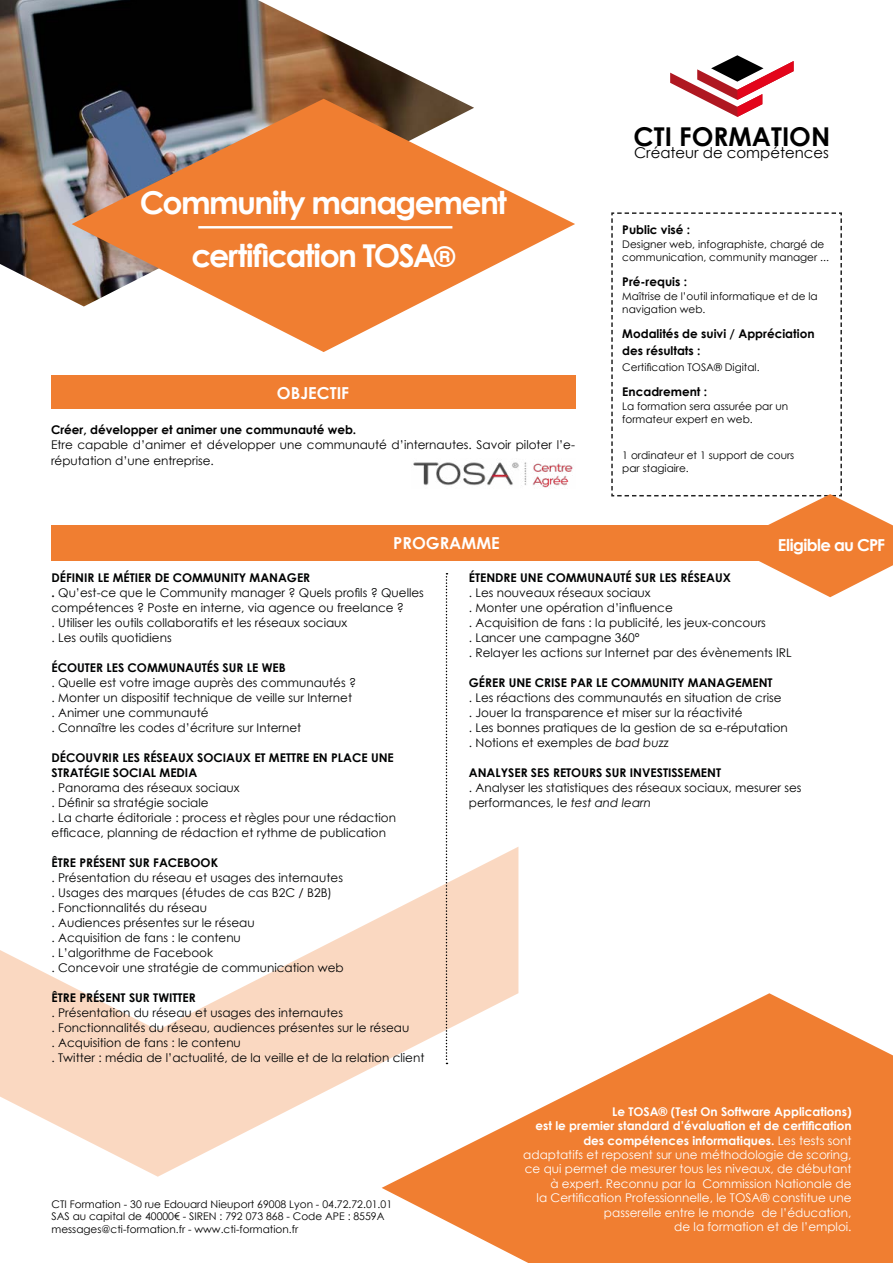
<style>
.page{position:relative;width:893px;height:1263px;background:#fff}
.page>*{position:absolute;margin:0;border:0;box-sizing:border-box;transform-origin:0 0}
.t1{font:700 31.5px/52.5px "Century Gothic";letter-spacing:-.05em;color:#fff;text-align:center}
.t2{font:700 25.95px "Century Gothic";color:#000}
.t3{font:700 16.5px "Century Gothic";color:#fff}
.t4{font:700 16.5px "Century Gothic";letter-spacing:-.035em;color:#fff}
.t5{font:14.85px "Century Gothic";color:#000}
.t6{font:12px/15px "Century Gothic";color:#010202}
.t7{font:12px/14.4px "Century Gothic";color:#fff;text-align:right}
.t8{font:700 12px/16.5px "Century Gothic";color:#000}
.t9{font:12px/15.8px "Century Gothic";color:#000}
.t10{font:700 12px "Century Gothic";color:#010202}
.t11{font:700 12px "Century Gothic";color:#020304}
.t12{font:10.5px/13.5px "Century Gothic";color:#000}
.s1{font-size:28.5px}
.s2{font-weight:700}
.s3{font-weight:700;color:#020304}
.s4{font-style:italic}
</style>
<div class="page">
<svg style="left:0;top:822px;width:518px;height:355px"></svg>
<img style="left:0;top:0;width:457px;height:301px">
<svg style="left:446px;top:573px;width:1px;height:420px"></svg>
<svg style="left:72px;top:99px;width:503px;height:253px;fill:#f07e31"></svg>
<hr style="left:198px;top:226px;width:254px;height:2px;background:#fff">
<div style="left:51px;top:525px;width:791px;height:36px;background:#f07e31"></div>
<div style="left:51px;top:375px;width:524px;height:34px;background:#f07e31"></div>
<svg style="left:670px;top:55px;width:124px;height:62px"></svg>
<img style="left:413px;top:462px;width:160px;height:26px">
<svg style="left:611px;top:212px;width:282px;height:385px"></svg>
<svg style="left:382px;top:993px;width:511px;height:270px;fill:#f07e31"></svg>
<h1 class="t1" style="left:140px;top:175px;width:368px">Community management certification TOSA<span class="s1">®</span></h1>
<h3 class="t3" style="left:277px;top:380px;width:74px">OBJECTIF</h3>
<p class="t8" style="left:51px;top:420px;width:307px">Créer, développer et animer une communauté web.</p>
<p class="t9" style="left:51px;top:437px;width:526px">Etre capable d’animer et développer une communauté d’internautes. Savoir piloter l’e&shy;réputation d’une entreprise.</p>
<h2 class="t2" style="left:633px;top:116px;width:198px">CTI FORMATION</h2>
<p class="t5" style="left:634px;top:143px;width:196px">Créateur de compétences</p>
<p class="t8" style="left:622px;top:221px;width:69px">Public visé :</p>
<p class="t12" style="left:622px;top:237px;width:208px">Designer web, infographiste, chargé de communication, community manager ...</p>
<p class="t8" style="left:622px;top:273px;width:66px">Pré-requis :</p>
<p class="t12" style="left:622px;top:289px;width:197px">Maîtrise de l’outil informatique et de la navigation web.</p>
<p class="t8" style="left:622px;top:325px;width:194px">Modalités de suivi / Appréciation des résultats :</p>
<p class="t12" style="left:622px;top:361px;width:139px">Certification TOSA® Digital.</p>
<p class="t8" style="left:622px;top:383px;width:86px">Encadrement :</p>
<p class="t12" style="left:622px;top:399px;width:167px">La formation sera assurée par un formateur expert en web.</p>
<p class="t12" style="left:622px;top:448px;width:173px">1 ordinateur et 1 support de cours par stagiaire.</p>
<h3 class="t3" style="left:393px;top:531px;width:108px">PROGRAMME</h3>
<p class="t6" style="left:469px;top:570px;width:324px"><span class="s2">ÉTENDRE UNE COMMUNAUT</span><span class="s3">É</span> <span class="s2">SUR LES R</span><span class="s3">É</span><span class="s2">SEAUX<br></span>. Les nouveaux réseaux sociaux<br>. Monter une opération d’influence<br>. Acquisition de fans : la publicité, les jeux-concours<br>. Lancer une campagne 360°<br>. Relayer les actions sur Internet par des évènements IRL</p>
<p class="t6" style="left:469px;top:675px;width:321px"><span class="s2">G</span><span class="s3">É</span><span class="s2">RER UNE CRISE PAR LE COMMUNITY MANAGEMENT<br></span>. Les réactions des communautés en situation de crise<br>. Jouer la transparence et miser sur la réactivité<br>. Les bonnes pratiques de la gestion de sa e-réputation . Notions et exemples de <span class="s4">bad buzz</span></p>
<p class="t10" style="left:469px;top:763px;width:254px">ANALYSER SES RETOURS SUR INVESTISSEMENT</p>
<p class="t6" style="left:469px;top:780px;width:334px">. Analyser les statistiques des réseaux sociaux, mesurer ses performances, le <span class="s4">test and learn</span></p>
<h3 class="t4" style="left:778px;top:532px;width:109px">Eligible au CPF</h3>
<p class="t6" style="left:52px;top:570px;width:374px"><span class="s2">D</span><span class="s3">É</span><span class="s2">FINIR LE M</span><span class="s3">É</span><span class="s2">TIER DE COMMUNITY MANAGER<br>.</span> Qu’est-ce que le Community manager ? Quels profils ? Quelles compétences ? Poste en interne, via agence ou freelance ?<br>. Utiliser les outils collaboratifs et les réseaux sociaux<br>. Les outils quotidiens</p>
<p class="t11" style="left:52px;top:658px;width:236px">ÉCOUTER LES COMMUNAUTÉS SUR LE WEB</p>
<p class="t6" style="left:52px;top:675px;width:306px">. Quelle est votre image auprès des communautés ? . Monter un dispositif technique de veille sur Internet . Animer une communauté<br>. Connaître les codes d’écriture sur Internet</p>
<p class="t6" style="left:52px;top:750px;width:346px"><span class="s2">D</span><span class="s3">É</span><span class="s2">COUVRIR LES R</span><span class="s3">É</span><span class="s2">SEAUX SOCIAUX ET METTRE EN PLACE UNE STRAT</span><span class="s3">É</span><span class="s2">GIE SOCIAL MEDIA<br></span>. Panorama des réseaux sociaux<br>. Définir sa stratégie sociale<br>. La charte éditoriale : process et règles pour une rédaction efficace, planning de rédaction et rythme de publication</p>
<p class="t6" style="left:52px;top:855px;width:294px"><span class="s2">ÊTRE PR</span><span class="s3">É</span><span class="s2">SENT SUR FACEBOOK<br></span>. Présentation du réseau et usages des internautes . Usages des marques (études de cas B2C / B2B)<br>. Fonctionnalités du réseau<br>. Audiences présentes sur le réseau<br>. Acquisition de fans : le contenu<br>. L’algorithme de Facebook<br>. Concevoir une stratégie de communication web</p>
<p class="t6" style="left:52px;top:990px;width:374px"><span class="s2">ÊTRE PR</span><span class="s3">É</span><span class="s2">SENT SUR TWITTER<br></span>. Présentation du réseau et usages des internautes<br>. Fonctionnalités du réseau, audiences présentes sur le réseau<br>. Acquisition de fans : le contenu<br>. Twitter : média de l’actualité, de la veille et de la relation client</p>
<p class="t12" style="left:52px;top:1197px;width:342px;line-height:12.6px">CTI Formation - 30 rue Edouard Nieuport 69008 Lyon - 04.72.72.01.01<br>SAS au capital de 40000€ - SIREN : 792 073 868 - Code APE : 8559A messages@cti-formation.fr - www.cti-formation.fr</p>
<p class="t7" style="left:523px;top:1104px;width:330px"><span class="s2">Le TOSA® (Test On Software Applications)<br>est le premier standard d’évaluation et de certification des compétences informatiques.</span> Les tests sont adaptatifs et reposent sur une méthodologie de scoring, ce qui permet de mesurer tous les niveaux, de débutant à expert. Reconnu par la Commission Nationale de<br>la Certification Professionnelle, le TOSA® constitue une passerelle entre le monde de l’éducation,<br>de la formation et de l’emploi.</p>
</div>
